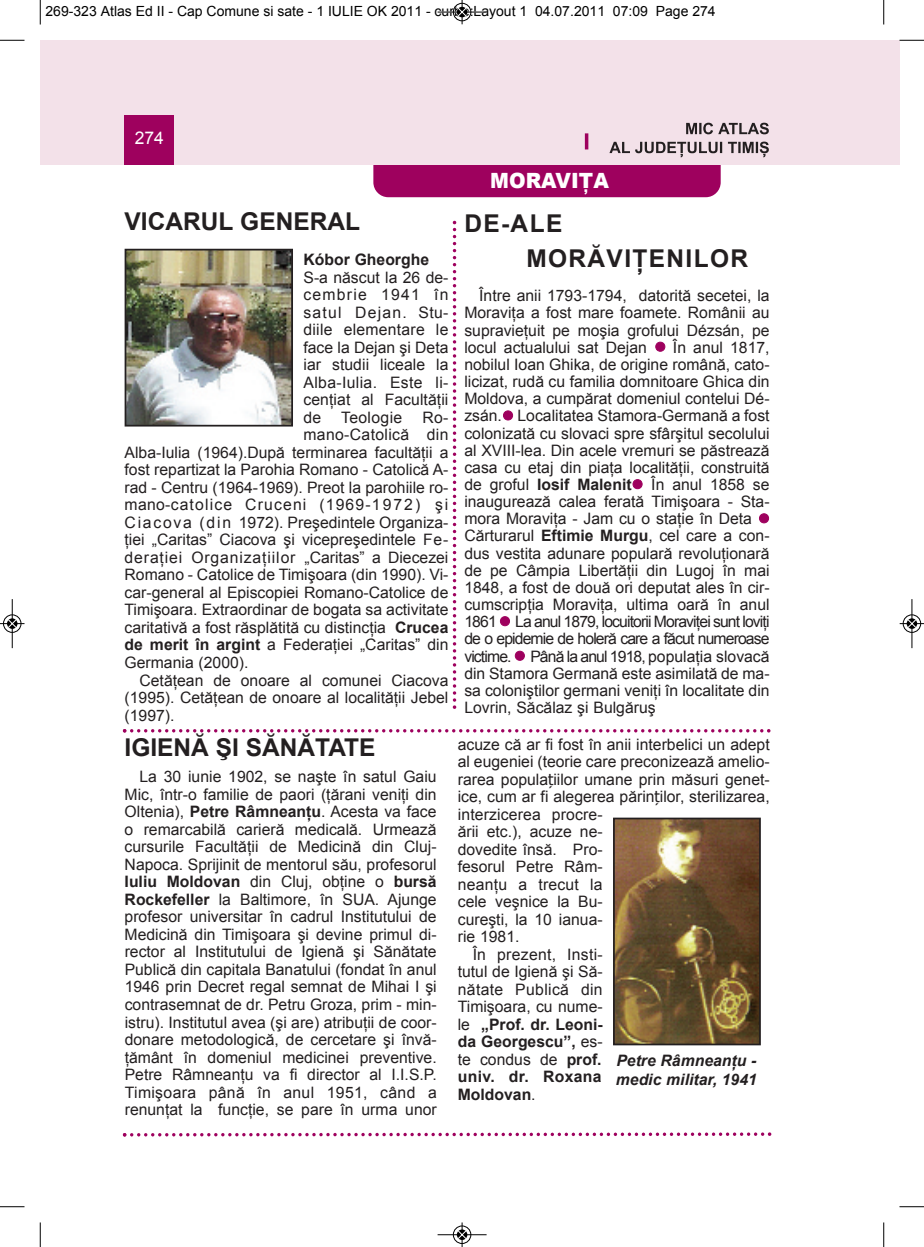
<style>
.page{position:relative;width:924px;height:1247px;background:#fff}
.page>*{position:absolute;margin:0;border:0;box-sizing:border-box;transform-origin:0 0}
.t1{font:700 24.5px "Arial";color:#231f20}
.t2{font:700 24.5px/35px "Arial";letter-spacing:.055em;color:#231f20}
.t3{font:900 21px "Arial";color:#fff;scale:.95 1}
.t4{font:17.5px "Arial";color:#fff}
.t5{font:15.75px/17.5px "Arial";color:#231f20;text-align:justify}
.t6{font:700 15.75px "Arial";color:#231f20}
.t7{font:15.75px "Arial";letter-spacing:.02em;color:#231f20}
.t8{font:15.75px "Arial";letter-spacing:.055em;color:#231f20}
.t9{font:15.75px "Arial";letter-spacing:.075em;color:#231f20}
.t10{font:italic 700 15.75px/18.9px "Arial";color:#231f20}
.t11{font:700 15.75px "Arial";letter-spacing:.02em;color:#231f20}
.t12{font:14px "Arial";color:#000}
.s1{font-weight:700}
.s2{color:#9e015e}
.s3{font-family:"Tahoma"}
.s4{font-weight:400}
</style>
<div class="page">
<div style="left:884px;top:40px;width:15px;height:124px;background:#f3e1e9"></div>
<div style="left:373px;top:134px;width:348px;height:63px;background:#9e015e;border-radius:15px"></div>
<div style="left:40px;top:40px;width:844px;height:124px;background:#f3e1e9"></div>
<div style="left:125px;top:115px;width:49px;height:49px;background:#9e015e"></div>
<hr style="left:585px;top:133px;width:3px;height:16px;background:#9e015e">
<svg style="left:686px;top:123px;width:83px;height:11px"></svg>
<svg style="left:609px;top:142px;width:160px;height:15px"></svg>
<svg style="left:123px;top:729px;width:647px;height:3px"></svg>
<svg style="left:453px;top:221px;width:3px;height:487px"></svg>
<svg style="left:122px;top:1132px;width:649px;height:5px"></svg>
<img style="left:128px;top:252px;width:162px;height:171px">
<div style="left:125px;top:249px;width:168px;height:177px;border:2px solid #231f20"></div>
<img style="left:616px;top:820px;width:142px;height:222px">
<div style="left:613px;top:817px;width:148px;height:228px;border:2px solid #231f20"></div>
<svg style="left:40px;top:0;width:1px;height:24px"></svg>
<svg style="left:0;top:40px;width:24px;height:1px"></svg>
<svg style="left:883px;top:0;width:1px;height:24px"></svg>
<svg style="left:899px;top:40px;width:25px;height:1px"></svg>
<svg style="left:40px;top:1222px;width:1px;height:24px"></svg>
<svg style="left:0;top:1206px;width:24px;height:1px"></svg>
<svg style="left:883px;top:1222px;width:1px;height:24px"></svg>
<svg style="left:899px;top:1206px;width:25px;height:1px"></svg>
<hr style="left:438px;top:12px;width:48px;height:1px;background:#000">
<div style="left:453px;top:3px;width:18px;height:18px;border:1px solid #000;border-radius:50%"></div>
<svg style="left:458px;top:0;width:8px;height:24px"></svg>
<hr style="left:438px;top:1234px;width:48px;height:1px;background:#000">
<div style="left:453px;top:1225px;width:18px;height:18px;border:1px solid #000;border-radius:50%"></div>
<svg style="left:458px;top:1222px;width:8px;height:24px"></svg>
<div style="left:3px;top:614px;width:19px;height:19px;border:1px solid #fff;border-radius:50%"></div>
<hr style="left:12px;top:599px;width:1px;height:49px;background:#000">
<div style="left:3px;top:614px;width:18px;height:18px;border:1px solid #000;border-radius:50%"></div>
<svg style="left:0;top:619px;width:24px;height:9px"></svg>
<div style="left:902px;top:614px;width:19px;height:19px;border:1px solid #fff;border-radius:50%"></div>
<hr style="left:911px;top:599px;width:1px;height:49px;background:#000">
<div style="left:903px;top:614px;width:18px;height:18px;border:1px solid #000;border-radius:50%"></div>
<svg style="left:900px;top:619px;width:24px;height:9px"></svg>
<p class="t12" style="left:46px;top:3px;width:672px">269-323 Atlas Ed II - Cap Comune si sate - 1 IULIE OK 2011 - curbe:Layout 1 04.07.2011 07:09 Page 274</p>
<p class="t4" style="left:135px;top:128px;width:31px">274</p>
<h1 class="t1" style="left:125px;top:208px;width:237px">VICARUL GENERAL</h1>
<p class="t6" style="left:303px;top:251px;width:127px">Kóbor Gheorghe</p>
<p class="t5" style="left:303px;top:268px;width:146px">S-a născut la 26 de&shy;cembrie 1941 în satul Dejan. Stu&shy;diile elementare le face la Dejan şi Deta iar studii liceale la Alba-Iulia. Este li&shy;cenţiat al Facultăţii de</p>
<p class="t7" style="left:341px;top:408px;width:63px">Teologie</p>
<p class="t5" style="left:422px;top:408px;width:28px">Ro-</p>
<p class="t7" style="left:303px;top:426px;width:146px">mano-Catolică din</p>
<p class="t5" style="left:125px;top:443px;width:325px">Alba-Iulia (1964).După terminarea facultăţii a</p>
<p class="t5" style="left:125px;top:461px;width:325px">fost repartizat la Parohia Romano - Catolică A-</p>
<p class="t5" style="left:125px;top:478px;width:325px">rad - Centru (1964-1969). Preot la parohiile ro-</p>
<p class="t9" style="left:125px;top:496px;width:325px">mano-catolice Cruceni (1969-1972) şi</p>
<p class="t5" style="left:125px;top:513px;width:325px">Ciacova (din 1972). Preşedintele Organiza-</p>
<p class="t5" style="left:125px;top:531px;width:325px">ţiei „Caritas” Ciacova şi vicepreşedintele Fe-</p>
<p class="t8" style="left:125px;top:548px;width:325px">deraţiei Organizaţiilor „Caritas” a Diecezei</p>
<p class="t5" style="left:125px;top:566px;width:325px">Romano - Catolice de Timişoara (din 1990). Vi-</p>
<p class="t5" style="left:125px;top:583px;width:325px">car-general al Episcopiei Romano-Catolice de</p>
<p class="t5" style="left:125px;top:601px;width:325px">Timişoara. Extraordinar de bogata sa activitate</p>
<p class="t5" style="left:125px;top:618px;width:325px">caritativă a fost răsplătită cu distincţia <span class="s1">Crucea</span></p>
<p class="t5" style="left:125px;top:636px;width:325px"><span class="s1">de merit în argint</span> a Federaţiei „Caritas” din</p>
<p class="t5" style="left:125px;top:653px;width:125px">Germania (2000).</p>
<p class="t5" style="left:139px;top:671px;width:310px">Cetăţean de onoare al comunei Ciacova</p>
<p class="t5" style="left:125px;top:688px;width:325px">(1995). Cetăţean de onoare al localităţii Jebel</p>
<p class="t5" style="left:125px;top:706px;width:51px">(1997).</p>
<h1 class="t1" style="left:125px;top:733px;width:252px">IGIENĂ ŞI SĂNĂTATE</h1>
<p class="t5" style="left:125px;top:768px;width:314px;text-indent:15px">La 30 iunie 1902, se naşte în satul Gaiu Mic, într-o familie de paori (ţărani veniţi din Oltenia), <span class="s1">Petre Râmneanţu</span>. Acesta va face o remarcabilă carieră medicală. Urmează cursurile Facultăţii de Medicină din Cluj-Napoca. Sprijinit de mentorul său, profesorul <span class="s1">Iuliu Moldovan</span> din Cluj, obţine o <span class="s1">bursă Rockefeller</span> la Baltimore, în SUA. Ajunge profesor universitar în cadrul Institutului de Medicină din Timişoara şi devine primul di&shy;rector al Institutului de Igienă şi Sănătate Publică din capitala Banatului (fondat în anul 1946 prin Decret regal semnat de Mihai I şi contrasemnat de dr. Petru Groza, prim - min&shy;istru). Institutul avea (şi are) atribuţii de coor&shy;donare metodologică, de cercetare şi învă&shy;ţământ în domeniul medicinei preventive.<br>Petre Râmneanţu va fi director al I.I.S.P.<br>Timişoara până în anul 1951, când a renunţat la funcţie, se pare în urma unor</p>
<h2 class="t3" style="left:490px;top:165px;width:126px">MORAVIŢA</h2>
<h1 class="t2" style="left:526px;top:205px;width:223px;text-indent:-62px">DE-ALE<br>MORĂVIŢENILOR</h1>
<p class="t5" style="left:464px;top:287px;width:307px;text-indent:15px">Între anii 1793-1794, datorită secetei, la Moraviţa a fost mare foamete. Românii au supravieţuit pe moşia grofului Dézsán, pe locul actualului sat Dejan <span class="s2">●</span> În anul 1817, nobilul Ioan Ghika, de origine română, cato&shy;licizat, rudă cu familia domnitoare Ghica din Moldova, a cumpărat domeniul contelui Dé&shy;zsán.<span class="s2">●</span> Localitatea Stamora-Germană a fost colonizată cu slovaci spre sfârşitul secolului al XVIII-lea. Din acele vremuri se păstrează casa cu etaj din piaţa localităţii, construită de groful <span class="s1">Iosif Malenit</span><span class="s2">●</span> În anul 1858 se inaugurează calea ferată Timişoara - Sta&shy;mora Moraviţa - Jam cu o staţie în Deta <span class="s2">● </span>Cărturarul <span class="s1">Eftimie Murgu</span>, cel care a con&shy;dus vestita adunare populară revoluţionară de pe Câmpia Libertăţii din Lugoj în mai 1848, a fost de două ori deputat ales în cir&shy;cumscripţia Moraviţa, ultima oară în anul 1861 <span class="s2">●</span> La anul 1879, locuitorii Moraviţei sunt loviţi de o epidemie de holeră care a făcut numeroase victime.<span class="s2">●</span> Până la anul 1918, populaţia slovacă din Stamora Germană este asimilată de ma&shy;sa coloniştilor germani veniţi în localitate din Lovrin, Săcălaz şi Bulgăruş</p>
<p class="t5" style="left:458px;top:735px;width:313px">acuze că ar fi fost în anii interbelici un adept</p>
<p class="t5" style="left:458px;top:753px;width:313px">al eugeniei (teorie care preconizează amelio-</p>
<p class="t5" style="left:458px;top:770px;width:313px">rarea popula<span class="s3">ț</span>iilor umane prin măsuri genet-</p>
<p class="t5" style="left:458px;top:788px;width:313px">ice, cum ar fi alegerea părin<span class="s3">ț</span>ilor, sterilizarea,</p>
<p class="t5" style="left:458px;top:805px;width:146px">interzicerea procre-</p>
<p class="t5" style="left:458px;top:823px;width:146px">ării etc.), acuze ne-</p>
<p class="t5" style="left:458px;top:840px;width:146px">dovedite însă. Pro-</p>
<p class="t5" style="left:458px;top:858px;width:146px">fesorul Petre Râm-</p>
<p class="t5" style="left:458px;top:875px;width:146px">neanţu a trecut la</p>
<p class="t5" style="left:458px;top:893px;width:146px">cele veşnice la Bu-</p>
<p class="t5" style="left:458px;top:910px;width:146px">cureşti, la 10 ianua-</p>
<p class="t5" style="left:458px;top:928px;width:63px">rie 1981.</p>
<p class="t5" style="left:473px;top:945px;width:132px">În prezent, Insti-</p>
<p class="t5" style="left:458px;top:963px;width:146px">tutul de Igienă şi Să-</p>
<p class="t7" style="left:458px;top:980px;width:146px">nătate Publică din</p>
<p class="t5" style="left:458px;top:998px;width:146px">Timişoara, cu nume-</p>
<p class="t6" style="left:458px;top:1015px;width:146px"><span class="s4">le</span> „Prof. dr. Leoni-</p>
<p class="t6" style="left:458px;top:1033px;width:146px">da Georgescu”, <span class="s4">es-</span></p>
<p class="t5" style="left:458px;top:1050px;width:145px">te condus de <span class="s1">prof.</span></p>
<p class="t11" style="left:458px;top:1068px;width:145px">univ. dr. Roxana</p>
<p class="t6" style="left:458px;top:1085px;width:79px">Moldovan<span class="s4">.</span></p>
<p class="t10" style="left:616px;top:1050px;width:142px">Petre Râmneanţu - medic militar, 1941</p>
</div>
